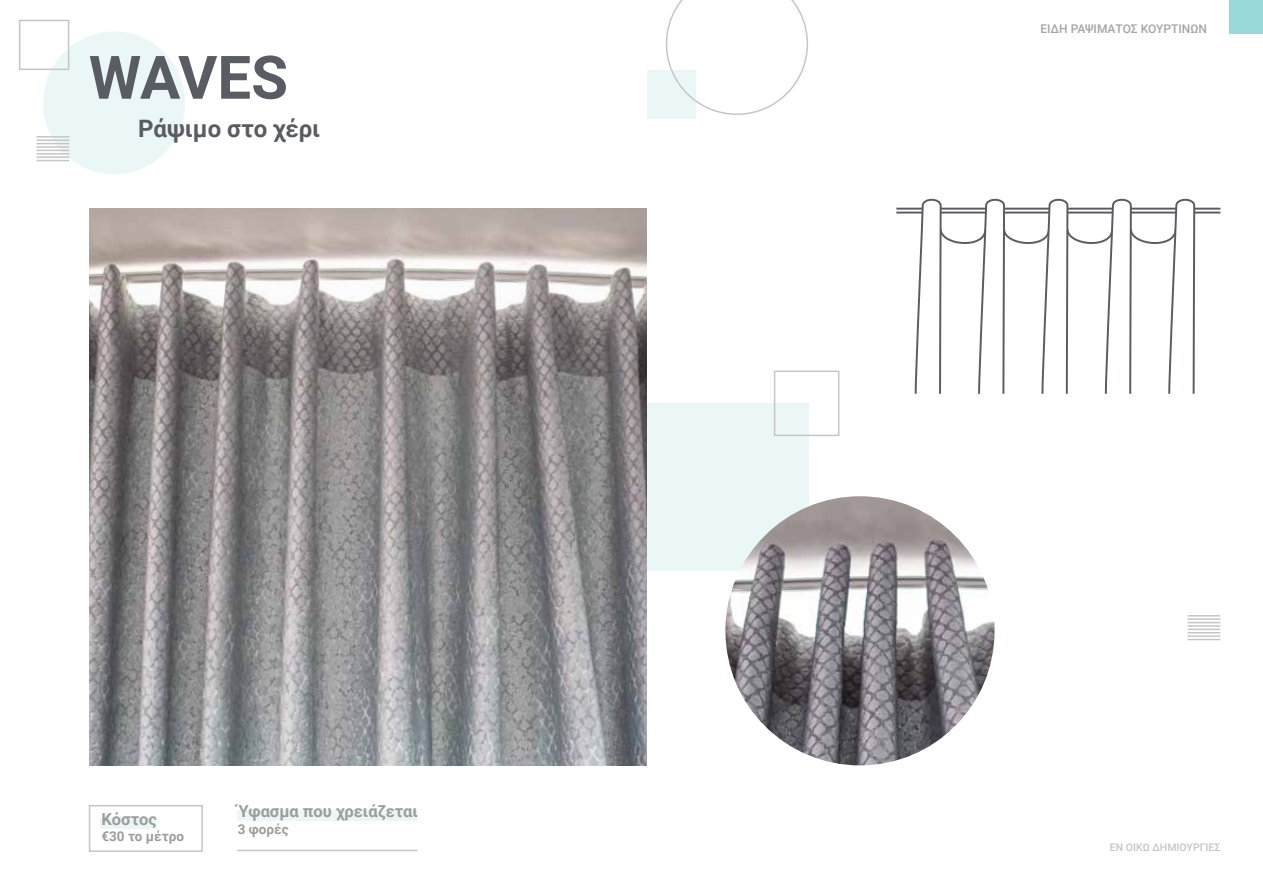
<style>
.page{position:relative;width:1263px;height:893px;background:#fff}
.page>*{position:absolute;margin:0;border:0;box-sizing:border-box;transform-origin:0 0}
.t1{font:700 60px "Roboto";letter-spacing:-.01em;color:#5a5c63}
.t2{font:700 24px "Roboto";color:#5a5c63}
.t3{font:700 16.5px "Roboto";color:#9d9d9c}
.t4{font:700 13.5px "Roboto";color:#9d9d9c}
.t5{font:500 12px "Roboto";color:#a4a5a9}
.t6{font:500 10.5px "Roboto";color:#c6c6c6}
</style>
<div class="page">
<div style="left:642px;top:403px;width:167px;height:167px;background:#ebf7f7"></div>
<div style="left:43px;top:32px;width:142px;height:142px;background:#ebf7f7;border-radius:50%"></div>
<hr style="left:36px;top:150px;width:33px;height:1px;background:#c6c6c6">
<hr style="left:36px;top:153px;width:33px;height:2px;background:#c6c6c6">
<hr style="left:36px;top:156px;width:33px;height:2px;background:#c6c6c6">
<hr style="left:36px;top:160px;width:33px;height:1px;background:#c6c6c6">
<hr style="left:36px;top:146px;width:33px;height:2px;background:#c6c6c6">
<hr style="left:36px;top:143px;width:33px;height:1px;background:#c6c6c6">
<hr style="left:36px;top:139px;width:33px;height:2px;background:#c6c6c6">
<hr style="left:36px;top:136px;width:33px;height:2px;background:#c6c6c6">
<div style="left:19px;top:20px;width:50px;height:50px;border:2px solid #c6c6c6"></div>
<div style="left:646px;top:70px;width:49px;height:49px;background:#ebf7f7"></div>
<svg style="left:666px;top:0;width:142px;height:115px"></svg>
<div style="left:237px;top:811px;width:180px;height:10px;background:#ebf7f7"></div>
<img style="left:90px;top:208px;width:556px;height:557px">
<img style="left:725px;top:496px;width:269px;height:269px;border-radius:135px">
<div style="left:1229px;top:0;width:34px;height:33px;background:#99d9d9"></div>
<div style="left:101px;top:818px;width:56px;height:10px;background:#ebf7f7"></div>
<div style="left:89px;top:805px;width:114px;height:47px;border:2px solid #c6c6c6"></div>
<hr style="left:1187px;top:629px;width:33px;height:1px;background:#c6c6c6">
<hr style="left:1187px;top:632px;width:33px;height:1px;background:#c6c6c6">
<hr style="left:1187px;top:635px;width:33px;height:2px;background:#c6c6c6">
<hr style="left:1187px;top:639px;width:33px;height:1px;background:#c6c6c6">
<hr style="left:1187px;top:625px;width:33px;height:2px;background:#c6c6c6">
<hr style="left:1187px;top:622px;width:33px;height:1px;background:#c6c6c6">
<hr style="left:1187px;top:618px;width:33px;height:2px;background:#c6c6c6">
<hr style="left:1187px;top:615px;width:33px;height:1px;background:#c6c6c6">
<div style="left:774px;top:371px;width:65px;height:65px;border:2px solid #c6c6c6"></div>
<hr style="left:237px;top:850px;width:180px;height:1px;background:#c6c6c6">
<svg style="left:896px;top:198px;width:325px;height:196px"></svg>
<h1 class="t1" style="left:89px;top:35px;width:201px">WAVES</h1>
<h2 class="t2" style="left:138px;top:111px;width:184px">Ράψιμο στο χέρι</h2>
<p class="t3" style="left:101px;top:807px;width:57px">Κόστος</p>
<p class="t4" style="left:101px;top:827px;width:84px">€30 το μέτρο</p>
<p class="t3" style="left:238px;top:800px;width:182px">Ύφασμα που χρειάζεται</p>
<p class="t4" style="left:238px;top:820px;width:52px">3 φορές</p>
<p class="t5" style="left:1040px;top:21px;width:168px">ΕΙΔΗ ΡΑΨΙΜΑΤΟΣ ΚΟΥΡΤΙΝΩΝ</p>
<p class="t6" style="left:1110px;top:840px;width:112px">ΕΝ ΟΙΚΩ ΔΗΜΙΟΥΡΓΙΕΣ</p>
</div>
